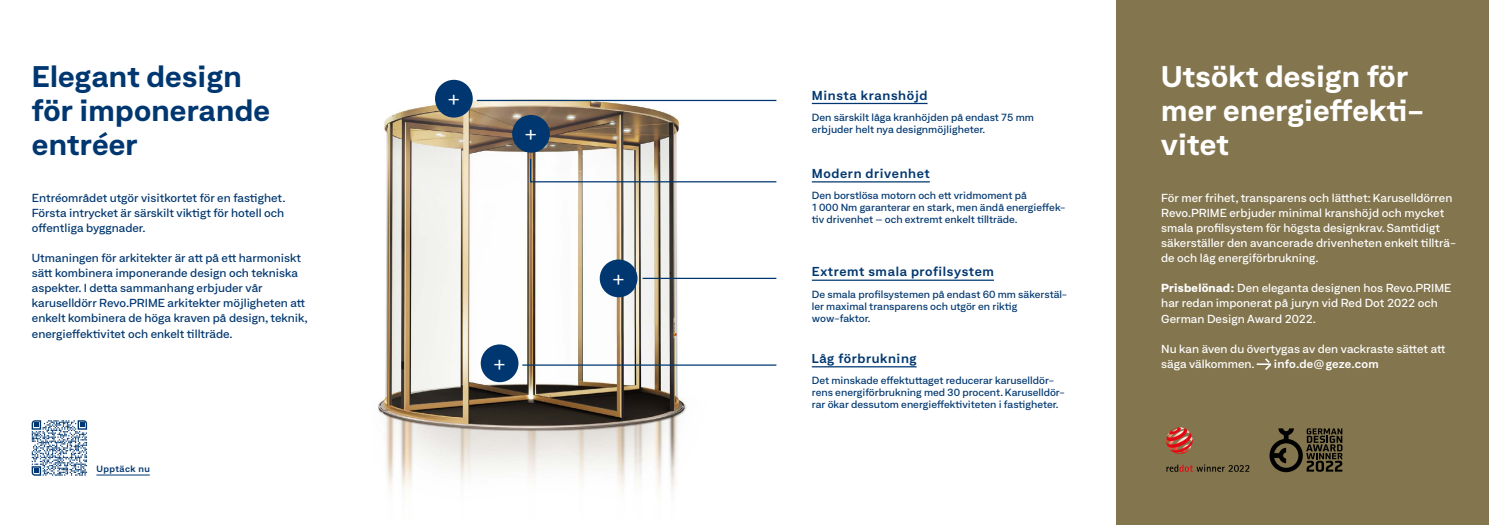
<style>
.page{position:relative;width:1489px;height:525px;background:#fff}
.page>*{position:absolute;margin:0;border:0;box-sizing:border-box;transform-origin:0 0}
.t1{font:700 expanded 28.75px/33.8px "Neufile Grotesk";letter-spacing:.01em;color:#fff}
.t2{font:700 expanded 28.75px/33.8px "Neufile Grotesk";letter-spacing:.01em;color:#003770}
.t3{font:expanded 20px "Neufile Grotesk";color:#fff}
.t4{font:600 expanded 12.5px "Neufile Grotesk";letter-spacing:.05em;color:#003770}
.t5{font:500 expanded 11.25px/15px "Neufile Grotesk";color:#fff}
.t6{font:500 expanded 11.25px/15px "Neufile Grotesk";color:#003770;text-align:justify}
.t7{font:600 expanded 11.25px "Neufile Grotesk";letter-spacing:.015em;color:#fff}
.t8{font:500 expanded 10px/12px "Neufile Grotesk";color:#003770}
.t9{font:600 expanded 8.75px "Neufile Grotesk";letter-spacing:.045em;color:#003770}
.s1{font-weight:800}
</style>
<div class="page">
<img style="left:378px;top:79px;width:334px;height:414px">
<hr style="left:811px;top:103px;width:116px;height:1px;background:#003770">
<hr style="left:811px;top:279px;width:182px;height:2px;background:#003770">
<hr style="left:811px;top:181px;width:118px;height:1px;background:#003770">
<hr style="left:811px;top:366px;width:105px;height:1px;background:#003770">
<div style="left:435px;top:80px;width:38px;height:37px;background:#003770;border-radius:50%"></div>
<div style="left:599px;top:259px;width:38px;height:38px;background:#003770;border-radius:50%"></div>
<div style="left:512px;top:115px;width:38px;height:38px;background:#003770;border-radius:50%"></div>
<hr style="left:477px;top:100px;width:299px;height:1px;background:#003770">
<hr style="left:642px;top:277px;width:134px;height:2px;background:#003770">
<svg style="left:529px;top:157px;width:248px;height:26px"></svg>
<div style="left:1116px;top:0;width:372px;height:524px;background:#83754e"></div>
<svg style="left:1269px;top:428px;width:73px;height:44px"></svg>
<svg style="left:1166px;top:427px;width:26px;height:26px"></svg>
<svg style="left:1166px;top:464px;width:83px;height:7px"></svg>
<svg style="left:1256px;top:358px;width:14px;height:12px"></svg>
<svg style="left:32px;top:420px;width:55px;height:55px"></svg>
<hr style="left:96px;top:474px;width:54px;height:1px;background:#003770">
<div style="left:480px;top:344px;width:38px;height:38px;background:#003770;border-radius:50%"></div>
<hr style="left:522px;top:364px;width:254px;height:1px;background:#003770">
<h1 class="t2" style="left:32px;top:59px;width:239px">Elegant design för imponerande entréer</h1>
<p class="t6" style="left:32px;top:190px;width:255px">Entréområdet utgör visitkortet för en fastighet.<br>Första intrycket är särskilt viktigt för hotell och offentliga byggnader.</p>
<p class="t6" style="left:32px;top:250px;width:277px;text-align:left">Utmaningen för arkitekter är att på ett harmoniskt sätt kombinera imponerande design och tekniska aspekter. I detta sammanhang erbjuder vår karuselldörr Revo.PRIME arkitekter möjligheten att enkelt kombinera de höga kraven på design, teknik, energieffektivitet och enkelt tillträde.</p>
<p class="t9" style="left:96px;top:463px;width:55px">Upptäck nu</p>
<h2 class="t3" style="left:447px;top:86px;width:14px">+</h2>
<h2 class="t3" style="left:524px;top:121px;width:14px">+</h2>
<h2 class="t3" style="left:493px;top:351px;width:14px">+</h2>
<h2 class="t3" style="left:612px;top:266px;width:14px">+</h2>
<p class="t4" style="left:811px;top:87px;width:117px">Minsta kranshöjd</p>
<p class="t8" style="left:811px;top:111px;width:224px">Den särskilt låga kranhöjden på endast 75 mm erbjuder helt nya designmöjligheter.</p>
<p class="t4" style="left:811px;top:165px;width:119px">Modern drivenhet</p>
<p class="t8" style="left:811px;top:189px;width:255px">Den borstlösa motorn och ett vridmoment på<br>1 000 Nm garanterar en stark, men ändå energieffek&shy;tiv drivenhet – och extremt enkelt tillträde.</p>
<p class="t4" style="left:811px;top:263px;width:184px">Extremt smala profilsystem</p>
<p class="t8" style="left:811px;top:288px;width:257px">De smala profilsystemen på endast 60 mm säkerstäl&shy;ler maximal transparens och utgör en riktig wow-faktor.</p>
<p class="t4" style="left:811px;top:350px;width:106px">Låg förbrukning</p>
<p class="t8" style="left:811px;top:374px;width:254px">Det minskade effektuttaget reducerar karuselldör&shy;rens energiförbrukning med 30 procent. Karuselldör&shy;rar ökar dessutom energieffektiviteten i fastigheter.</p>
<h1 class="t1" style="left:1161px;top:59px;width:264px">Utsökt design för mer energieffekti&shy;vitet</h1>
<p class="t5" style="left:1161px;top:190px;width:296px">För mer frihet, transparens och lätthet: Karuselldörren Revo.PRIME erbjuder minimal kranshöjd och mycket smala profilsystem för högsta designkrav. Samtidigt säkerställer den avancerade drivenheten enkelt tillträ&shy;de och låg energiförbrukning.</p>
<p class="t5" style="left:1161px;top:280px;width:292px"><span class="s1">Prisbelönad:</span> Den eleganta designen hos Revo.PRIME har redan imponerat på juryn vid Red Dot 2022 och<br>German Design Award 2022.</p>
<p class="t5" style="left:1161px;top:340px;width:285px">Nu kan även du övertygas av den vackraste sättet att säga välkommen.</p>
<p class="t7" style="left:1273px;top:356px;width:106px">info.de@geze.com</p>
</div>
